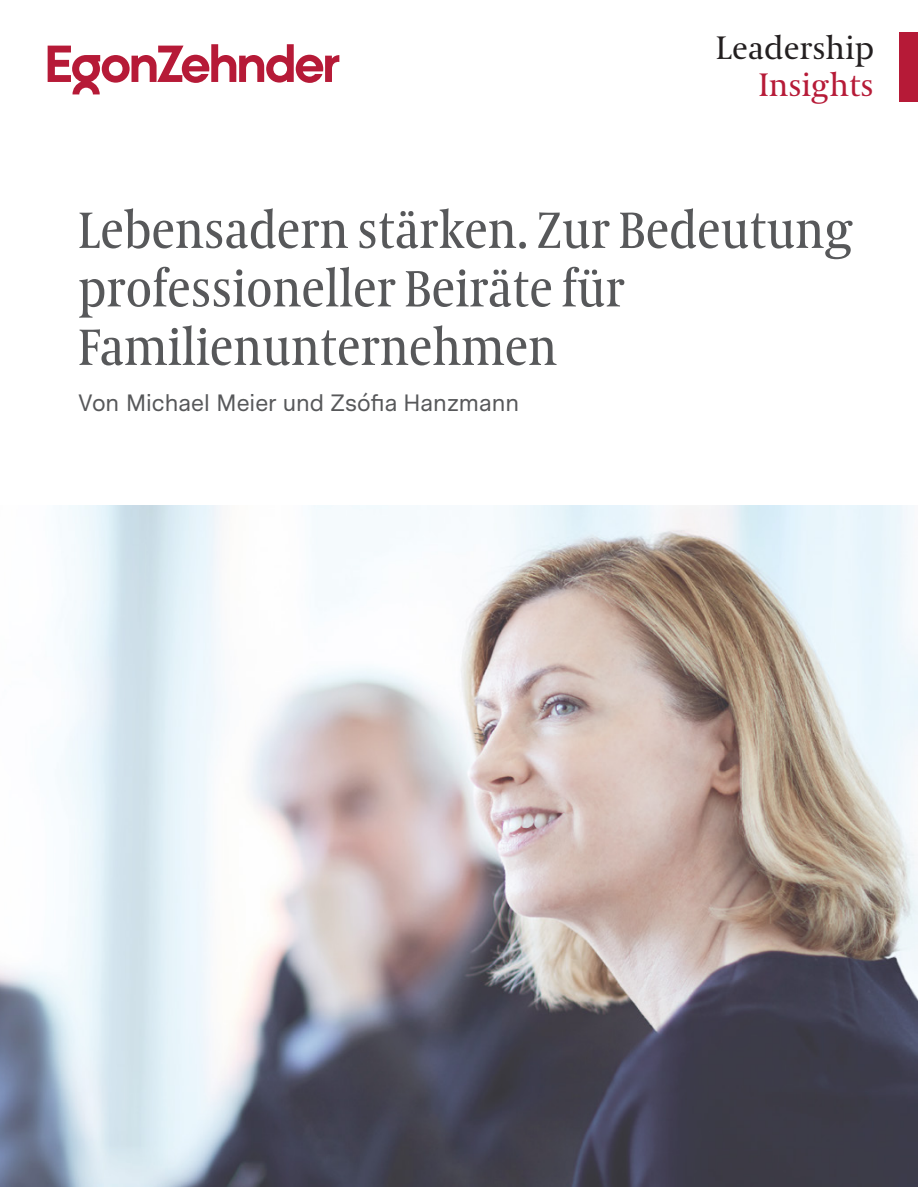
<style>
.page{position:relative;width:918px;height:1188px;background:#fff}
.page>*{position:absolute;margin:0;border:0;box-sizing:border-box;transform-origin:0 0}
.Body_text_11_5pt{font:51px/58.5px "Coranto 2 Headline";color:#57585a}
.t1{font:32.25px "Coranto 2";color:#231f20}
.t2{font:32.25px "Coranto 2";color:#b61a37}
.Body_text_11_5pt-2{font:23.7px "Messina Sans";color:#57585a}
</style>
<div class="page">
<img style="left:0;top:505px;width:918px;height:682px">
<svg style="left:48px;top:44px;width:291px;height:50px"></svg>
<div style="left:899px;top:32px;width:19px;height:69px;background:#b61a37"></div>
<p class="t1" style="left:716px;top:28px;width:160px">Leadership</p>
<p class="t2" style="left:759px;top:65px;width:117px">Insights</p>
<p class="Body_text_11_5pt" style="left:78px;top:200px;width:775px">Lebensadern stärken. Zur Bedeutung professioneller Beiräte für<br>Familienunternehmen</p>
<p class="Body_text_11_5pt-2" style="left:78px;top:389px;width:442px">Von Michael Meier und Zsófia Hanzmann</p>
</div>
